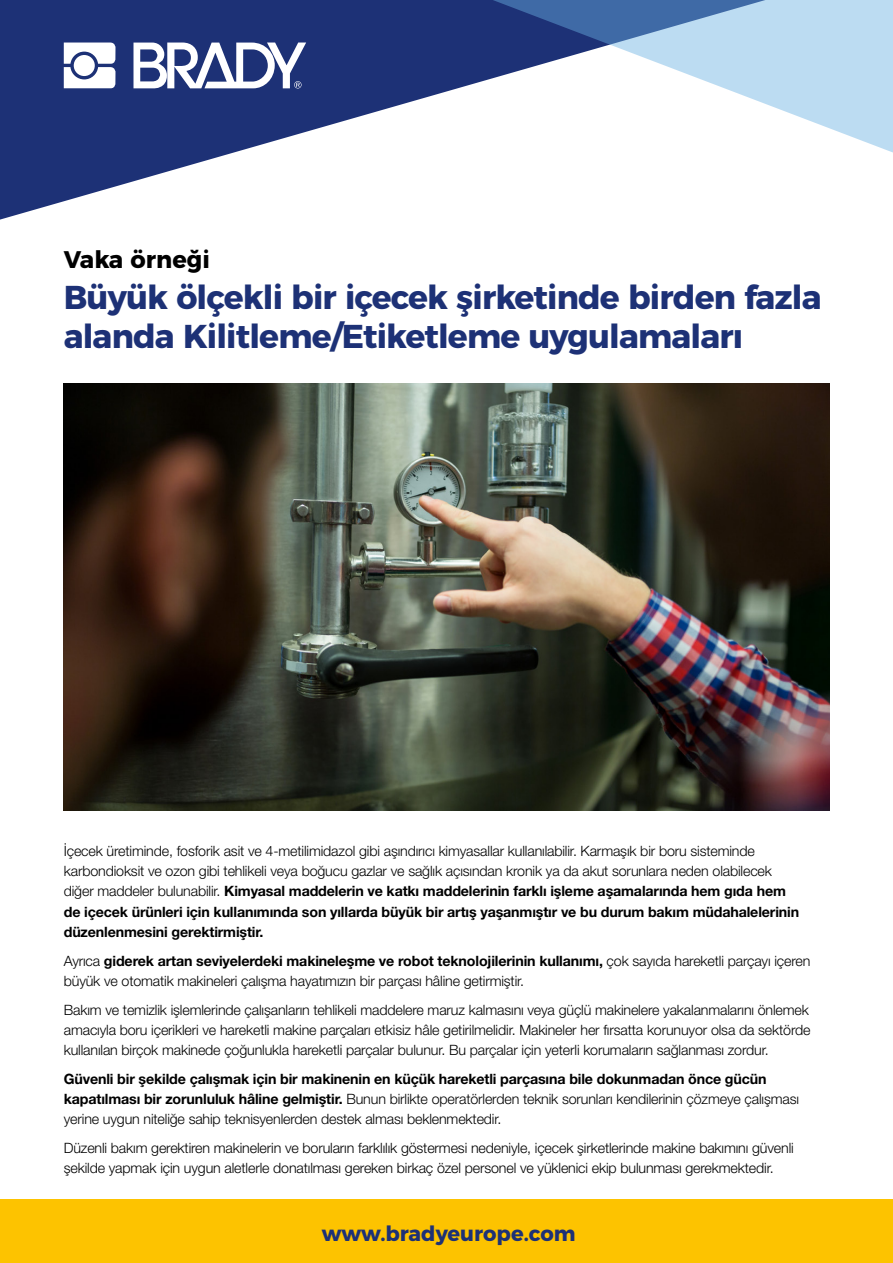
<style>
.page{position:relative;width:893px;height:1263px;background:#fff}
.page>*{position:absolute;margin:0;border:0;box-sizing:border-box;transform-origin:0 0}
.t1{font:700 33px/39px "Montserrat";letter-spacing:-.025em;color:#1d3176}
.t2{font:700 24px "Montserrat";color:#000}
.t3{font:700 21px "Montserrat";color:#1d3176}
.t4{font:300 14.25px/20.2px "Helvetica Neue LT Pro";letter-spacing:-.01em;color:#000}
.s1{font-weight:700}
</style>
<div class="page">
<svg style="left:0;top:0;width:459px;height:220px;fill:#1d3176"></svg>
<div style="left:0;top:1199px;width:893px;height:64px;background:#fdc300"></div>
<svg style="left:459px;top:0;width:434px;height:153px"></svg>
<svg style="left:64px;top:43px;width:51px;height:45px"></svg>
<div style="left:74px;top:55px;width:21px;height:21px;background:#fff;border-radius:50%"></div>
<svg style="left:133px;top:43px;width:173px;height:45px"></svg>
<img style="left:64px;top:383px;width:765px;height:427px">
<h2 class="t2" style="left:64px;top:239px;width:148px">Vaka örneği</h2>
<h1 class="t1" style="left:64px;top:275px;width:759px">Büyük ölçekli bir içecek şirketinde birden fazla alanda Kilitleme/Etiketleme uygulamaları</h1>
<p class="t4" style="left:64px;top:840px;width:737px">İçecek üretiminde, fosforik asit ve 4-metilimidazol gibi aşındırıcı kimyasallar kullanılabilir. Karmaşık bir boru sisteminde karbondioksit ve ozon gibi tehlikeli veya boğucu gazlar ve sağlık açısından kronik ya da akut sorunlara neden olabilecek diğer maddeler bulunabilir. <span class="s1">Kimyasal maddelerin ve katkı maddelerinin farklı işleme aşamalarında hem gıda hem de içecek ürünleri için kullanımında son yıllarda büyük bir artış yaşanmıştır ve bu durum bakım müdahalelerinin düzenlenmesini gerektirmiştir.</span></p>
<p class="t4" style="left:64px;top:950px;width:748px">Ayrıca <span class="s1">giderek artan seviyelerdeki makineleşme ve robot teknolojilerinin kullanımı,</span> çok sayıda hareketli parçayı içeren büyük ve otomatik makineleri çalışma hayatımızın bir parçası hâline getirmiştir.</p>
<p class="t4" style="left:64px;top:999px;width:748px;text-align:justify">Bakım ve temizlik işlemlerinde çalışanların tehlikeli maddelere maruz kalmasını veya güçlü makinelere yakalanmalarını önlemek amacıyla boru içerikleri ve hareketli makine parçaları etkisiz hâle getirilmelidir. Makineler her fırsatta korunuyor olsa da sektörde kullanılan birçok makinede çoğunlukla hareketli parçalar bulunur. Bu parçalar için yeterli korumaların sağlanması zordur.</p>
<p class="t4" style="left:64px;top:1068px;width:737px"><span class="s1">Güvenli bir şekilde çalışmak için bir makinenin en küçük hareketli parçasına bile dokunmadan önce gücün kapatılması bir zorunluluk hâline gelmiştir.</span> Bunun birlikte operatörlerden teknik sorunları kendilerinin çözmeye çalışması yerine uygun niteliğe sahip teknisyenlerden destek alması beklenmektedir.</p>
<p class="t4" style="left:64px;top:1138px;width:731px">Düzenli bakım gerektiren makinelerin ve boruların farklılık göstermesi nedeniyle, içecek şirketlerinde makine bakımını güvenli şekilde yapmak için uygun aletlerle donatılması gereken birkaç özel personel ve yüklenici ekip bulunması gerekmektedir.</p>
<h3 class="t3" style="left:322px;top:1216px;width:255px">www.bradyeurope.com</h3>
</div>
